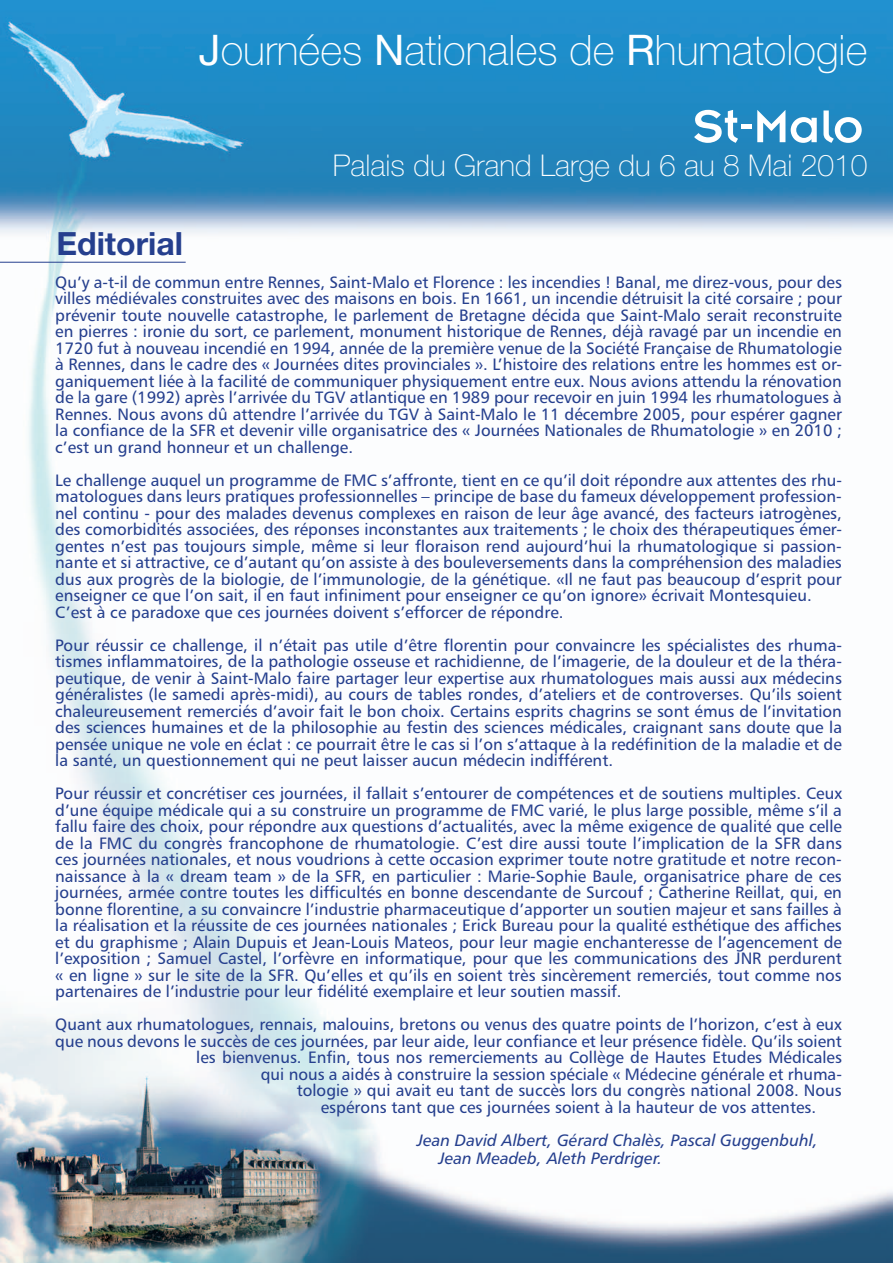
<style>
.page{position:relative;width:893px;height:1263px;background:#fff}
.page>*{position:absolute;margin:0;border:0;box-sizing:border-box;transform-origin:0 0}
.t1{font:50.55px "Insignia";color:#fff}
.t2{font:100 42px "Helvetica Neue";color:#fff}
.t3{font:700 32.1px "Helvetica Neue";color:#253f8e}
.t4{font:100 30px "Helvetica Neue";color:#fff}
.t5{font:16.5px/16.5px "Humanist 777 BT Roman B";color:#253f8e;text-align:justify}
.t6{font:16.5px/18px "Humanist 777 BT Italic B";color:#253f8e}
.s1{font-weight:400}
</style>
<div class="page">
<img style="left:0;top:0;width:893px;height:1263px">
<hr style="left:0;top:262px;width:186px;height:1px;background:#253f8e">
<h2 class="t2" style="left:199px;top:26px;width:670px"><span class="s1">J</span>ournées <span class="s1">N</span>ationales de <span class="s1">R</span>humatologie</h2>
<h1 class="t1" style="left:693px;top:100px;width:172px">St-Malo</h1>
<h3 class="t4" style="left:333px;top:148px;width:536px">Palais du Grand Large du 6 au 8 Mai 2010</h3>
<h3 class="t3" style="left:56px;top:224px;width:128px">Editorial</h3>
<p class="t5" style="left:55px;top:273px;width:788px">Qu’y a-t-il de commun entre Rennes, Saint-Malo et Florence : les incendies ! Banal, me direz-vous, pour des villes médiévales construites avec des maisons en bois. En 1661, un incendie détruisit la cité corsaire ; pour prévenir toute nouvelle catastrophe, le parlement de Bretagne décida que Saint-Malo serait reconstruite en pierres : ironie du sort, ce parlement, monument historique de Rennes, déjà ravagé par un incendie en 1720 fut à nouveau incendié en 1994, année de la première venue de la Société Française de Rhumatologie à Rennes, dans le cadre des « Journées dites provinciales ». L’histoire des relations entre les hommes est or&shy;ganiquement liée à la facilité de communiquer physiquement entre eux. Nous avions attendu la rénovation de la gare (1992) après l’arrivée du TGV atlantique en 1989 pour recevoir en juin 1994 les rhumatologues à Rennes. Nous avons dû attendre l’arrivée du TGV à Saint-Malo le 11 décembre 2005, pour espérer gagner la confiance de la SFR et devenir ville organisatrice des « Journées Nationales de Rhumatologie » en 2010 ; c’est un grand honneur et un challenge.</p>
<p class="t5" style="left:55px;top:471px;width:788px;text-align:left">Le challenge auquel un programme de FMC s’affronte, tient en ce qu’il doit répondre aux attentes des rhu&shy;matologues dans leurs pratiques professionnelles – principe de base du fameux développement profession&shy;nel continu - pour des malades devenus complexes en raison de leur âge avancé, des facteurs iatrogènes, des comorbidités associées, des réponses inconstantes aux traitements ; le choix des thérapeutiques émer&shy;gentes n’est pas toujours simple, même si leur floraison rend aujourd’hui la rhumatologique si passion&shy;nante et si attractive, ce d’autant qu’on assiste à des bouleversements dans la compréhension des maladies dus aux progrès de la biologie, de l’immunologie, de la génétique. «Il ne faut pas beaucoup d’esprit pour enseigner ce que l’on sait, il en faut infiniment pour enseigner ce qu’on ignore» écrivait Montesquieu.<br>C’est à ce paradoxe que ces journées doivent s’efforcer de répondre.</p>
<p class="t5" style="left:55px;top:636px;width:788px">Pour réussir ce challenge, il n’était pas utile d’être florentin pour convaincre les spécialistes des rhuma&shy;tismes inflammatoires, de la pathologie osseuse et rachidienne, de l’imagerie, de la douleur et de la théra&shy;peutique, de venir à Saint-Malo faire partager leur expertise aux rhumatologues mais aussi aux médecins généralistes (le samedi après-midi), au cours de tables rondes, d’ateliers et de controverses. Qu’ils soient chaleureusement remerciés d’avoir fait le bon choix. Certains esprits chagrins se sont émus de l’invitation des sciences humaines et de la philosophie au festin des sciences médicales, craignant sans doute que la pensée unique ne vole en éclat : ce pourrait être le cas si l’on s’attaque à la redéfinition de la maladie et de la santé, un questionnement qui ne peut laisser aucun médecin indifférent.</p>
<p class="t5" style="left:55px;top:785px;width:788px">Pour réussir et concrétiser ces journées, il fallait s’entourer de compétences et de soutiens multiples. Ceux d’une équipe médicale qui a su construire un programme de FMC varié, le plus large possible, même s’il a fallu faire des choix, pour répondre aux questions d’actualités, avec la même exigence de qualité que celle de la FMC du congrès francophone de rhumatologie. C’est dire aussi toute l’implication de la SFR dans ces journées nationales, et nous voudrions à cette occasion exprimer toute notre gratitude et notre recon&shy;naissance à la « dream team » de la SFR, en particulier : Marie-Sophie Baule, organisatrice phare de ces journées, armée contre toutes les difficultés en bonne descendante de Surcouf ; Catherine Reillat, qui, en bonne florentine, a su convaincre l’industrie pharmaceutique d’apporter un soutien majeur et sans failles à la réalisation et la réussite de ces journées nationales ; Erick Bureau pour la qualité esthétique des affiches et du graphisme ; Alain Dupuis et Jean-Louis Mateos, pour leur magie enchanteresse de l’agencement de l’exposition ; Samuel Castel, l’orfèvre en informatique, pour que les communications des JNR perdurent « en ligne » sur le site de la SFR. Qu’elles et qu’ils en soient très sincèrement remerciés, tout comme nos partenaires de l’industrie pour leur fidélité exemplaire et leur soutien massif.</p>
<p class="t5" style="left:55px;top:1016px;width:788px">Quant aux rhumatologues, rennais, malouins, bretons ou venus des quatre points de l’horizon, c’est à eux</p>
<p class="t5" style="left:55px;top:1032px;width:788px">que nous devons le succès de ces journées, par leur aide, leur confiance et leur présence fidèle. Qu’ils soient</p>
<p class="t5" style="left:196px;top:1049px;width:647px">les bienvenus. Enfin, tous nos remerciements au Collège de Hautes Etudes Médicales</p>
<p class="t5" style="left:261px;top:1065px;width:583px">qui nous a aidés à construire la session spéciale « Médecine générale et rhuma-</p>
<p class="t5" style="left:297px;top:1082px;width:547px">tologie » qui avait eu tant de succès lors du congrès national 2008. Nous</p>
<p class="t5" style="left:321px;top:1098px;width:497px">espérons tant que ces journées soient à la hauteur de vos attentes.</p>
<p class="t6" style="left:439px;top:1130px;width:380px;text-indent:-22px">Jean David Albert, Gérard Chalès, Pascal Guggenbuhl,<br>Jean Meadeb, Aleth Perdriger.</p>
</div>
